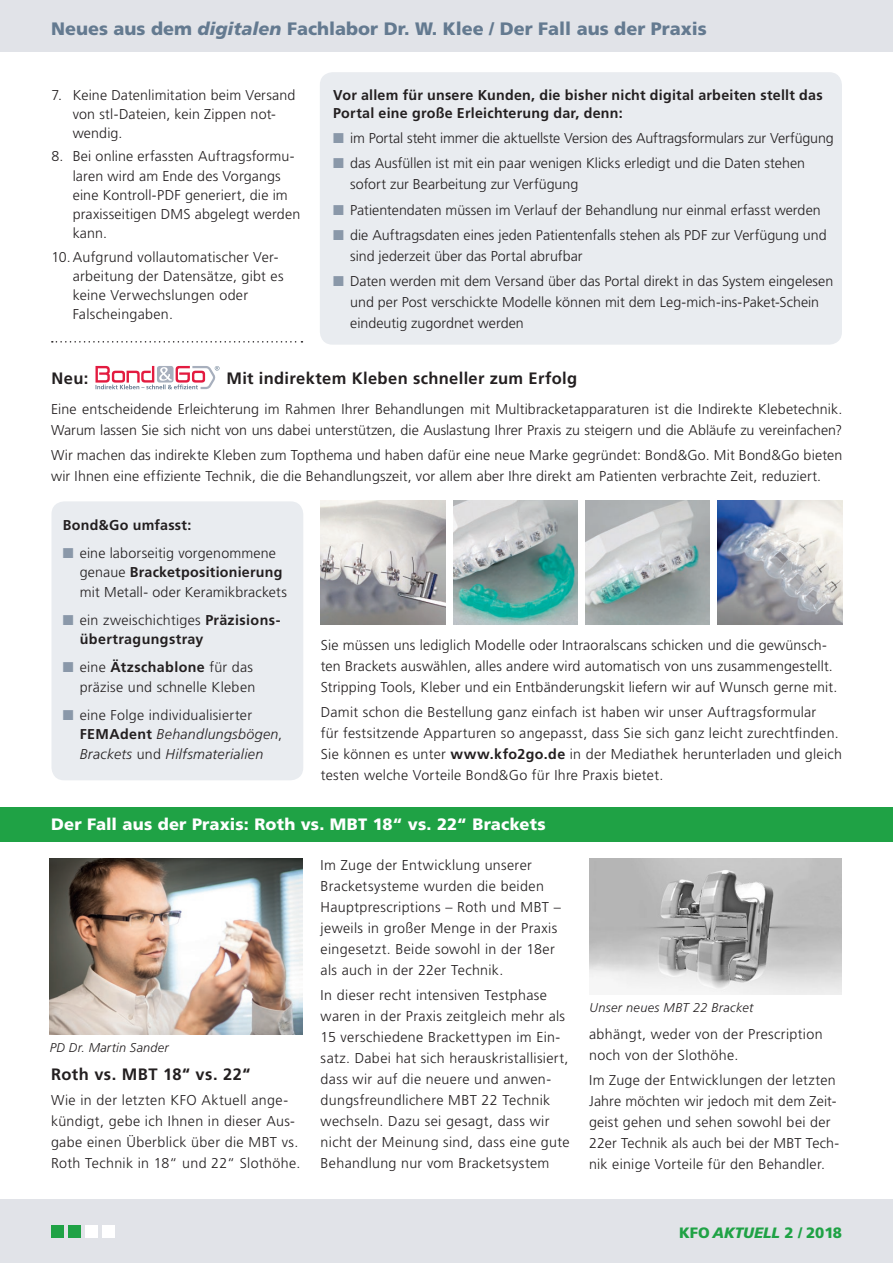
<style>
.page{position:relative;width:893px;height:1263px;background:#fff}
.page>*{position:absolute;margin:0;border:0;box-sizing:border-box;transform-origin:0 0}
.t1{font:900 18px "Frutiger LT Std";color:#647a90}
.t2{font:700 16.5px "Frutiger LT Std";letter-spacing:.02em;color:#231f20}
.t3{font:900 16.5px "Frutiger LT Std";letter-spacing:.01em;color:#fff}
.t4{font:900 15px "Frutiger LT Std";color:#1fa245}
.t5{font:300 14.25px/21px "Frutiger LT Std";letter-spacing:.015em;color:#231f20}
.t6{font:700 14.25px/19.5px "Frutiger LT Std";letter-spacing:.02em;color:#231f20}
.t7{font:italic 300 14.25px/19.5px "Frutiger LT Std";letter-spacing:.02em;color:#231f20}
.t8{font:300 14.25px "Frutiger LT Std";letter-spacing:-.01em;color:#231f20}
.t9{font:italic 300 12.75px "Frutiger LT Std";letter-spacing:.025em;color:#231f20}
.s1{font-style:italic}
.s2{color:#8a98a9}
.s3{font-weight:700}
.s4{font-weight:300}
.s5{font-style:normal}
.s6{font-weight:700;font-style:normal}
</style>
<div class="page">
<div style="left:0;top:0;width:893px;height:51px;background:#e1e3e8"></div>
<div style="left:0;top:1199px;width:893px;height:64px;background:#e1e3e8"></div>
<div style="left:51px;top:1225px;width:13px;height:12px;background:#1fa245"></div>
<div style="left:68px;top:1225px;width:13px;height:12px;background:#1fa245"></div>
<div style="left:85px;top:1225px;width:13px;height:12px;background:#fff"></div>
<div style="left:102px;top:1225px;width:13px;height:12px;background:#fff"></div>
<div style="left:51px;top:501px;width:252px;height:279px;background:#e9ecf0;border-radius:13px"></div>
<div style="left:0;top:807px;width:893px;height:34px;background:#1fa245"></div>
<img style="left:50px;top:859px;width:252px;height:175px">
<svg style="left:95px;top:366px;width:124px;height:23px"></svg>
<img style="left:718px;top:501px;width:124px;height:123px">
<img style="left:321px;top:501px;width:124px;height:123px">
<img style="left:453px;top:501px;width:125px;height:123px">
<img style="left:586px;top:501px;width:124px;height:123px">
<div style="left:320px;top:72px;width:522px;height:273px;background:#e9ecf0;border-radius:13px"></div>
<svg style="left:52px;top:341px;width:250px;height:2px"></svg>
<img style="left:590px;top:859px;width:251px;height:136px">
<p class="t1" style="left:51px;top:18px;width:657px">Neues aus dem <span class="s1">digitalen</span> Fachlabor Dr. W. Klee / Der Fall aus der Praxis</p>
<p class="t5" style="left:73px;top:85px;width:224px;line-height:19.2px;text-indent:-21px">7. Keine Datenlimitation beim Versand von stl-Dateien, kein Zippen not&shy;wendig.</p>
<p class="t5" style="left:73px;top:147px;width:229px;line-height:19.2px;text-indent:-21px">8. Bei online erfassten Auftragsformu&shy;laren wird am Ende des Vorgangs eine Kontroll-PDF generiert, die im praxisseitigen DMS abgelegt werden kann.</p>
<p class="t5" style="left:73px;top:247px;width:212px;line-height:19.2px;text-indent:-21px">10.Aufgrund vollautomatischer Ver&shy;arbeitung der Datensätze, gibt es keine Verwechslungen oder<br>Falscheingaben.</p>
<p class="t6" style="left:333px;top:86px;width:491px;line-height:18px">Vor allem für unsere Kunden, die bisher nicht digital arbeiten stellt das<br>Portal eine große Erleichterung dar, denn:</p>
<p class="t8" style="left:333px;top:130px;width:502px"><span class="s2">■</span> im Portal steht immer die aktuellste Version des Auftragsformulars zur Verfügung</p>
<p class="t5" style="left:350px;top:153px;width:456px;text-indent:-17px"><span class="s2">■</span> das Ausfüllen ist mit ein paar wenigen Klicks erledigt und die Daten stehen sofort zur Bearbeitung zur Verfügung</p>
<p class="t5" style="left:333px;top:200px;width:489px"><span class="s2">■</span> Patientendaten müssen im Verlauf der Behandlung nur einmal erfasst werden</p>
<p class="t5" style="left:350px;top:225px;width:478px;text-indent:-17px"><span class="s2">■</span> die Auftragsdaten eines jeden Patientenfalls stehen als PDF zur Verfügung und sind jederzeit über das Portal abrufbar</p>
<p class="t5" style="left:350px;top:271px;width:485px;text-indent:-17px"><span class="s2">■</span> Daten werden mit dem Versand über das Portal direkt in das System eingelesen und per Post verschickte Modelle können mit dem Leg-mich-ins-Paket-Schein eindeutig zugordnet werden</p>
<p class="t2" style="left:51px;top:368px;width:38px">Neu:</p>
<p class="t2" style="left:226px;top:368px;width:352px">Mit indirektem Kleben schneller zum Erfolg</p>
<p class="t5" style="left:51px;top:399px;width:793px">Eine entscheidende Erleichterung im Rahmen Ihrer Behandlungen mit Multibracketapparaturen ist die Indirekte Klebetechnik.<br>Warum lassen Sie sich nicht von uns dabei unterstützen, die Auslastung Ihrer Praxis zu steigern und die Abläufe zu vereinfachen?</p>
<p class="t5" style="left:51px;top:445px;width:793px">Wir machen das indirekte Kleben zum Topthema und haben dafür eine neue Marke gegründet: Bond&amp;Go. Mit Bond&amp;Go bieten wir Ihnen eine effiziente Technik, die die Behandlungszeit, vor allem aber Ihre direkt am Patienten verbrachte Zeit, reduziert.</p>
<p class="t6" style="left:63px;top:515px;width:130px">Bond&amp;Go umfasst:</p>
<p class="t5" style="left:80px;top:543px;width:209px;line-height:19.5px;text-indent:-17px"><span class="s2">■</span> eine laborseitig vorgenommene genaue <span class="s3">Bracketpositionierung </span>mit Metall- oder Keramikbrackets</p>
<p class="t6" style="left:80px;top:610px;width:202px;text-indent:-17px"><span class="s2">■</span> <span class="s4">ein zweischichtiges</span> Präzisions&shy;übertragungstray</p>
<p class="t5" style="left:63px;top:658px;width:194px;line-height:19.5px;text-align:right"><span class="s2">■</span> eine <span class="s3">Ätzschablone</span> für das präzise und schnelle Kleben</p>
<p class="t7" style="left:80px;top:705px;width:204px;text-indent:-17px"><span class="s2">■</span> <span class="s5">eine Folge individualisierter<br></span><span class="s6">FEMAdent</span> Behandlungsbögen<span class="s5">,<br></span>Brackets <span class="s5">und</span> Hilfsmaterialien</p>
<p class="t5" style="left:321px;top:635px;width:518px">Sie müssen uns lediglich Modelle oder Intraoralscans schicken und die gewünsch&shy;ten Brackets auswählen, alles andere wird automatisch von uns zusammengestellt.<br>Stripping Tools, Kleber und ein Entbänderungskit liefern wir auf Wunsch gerne mit.</p>
<p class="t5" style="left:321px;top:702px;width:523px">Damit schon die Bestellung ganz einfach ist haben wir unser Auftragsformular<br>für festsitzende Apparturen so angepasst, dass Sie sich ganz leicht zurechtfinden.<br>Sie können es unter <span class="s3">www.kfo2go.de</span> in der Mediathek herunterladen und gleich testen welche Vorteile Bond&amp;Go für Ihre Praxis bietet.</p>
<p class="t3" style="left:51px;top:814px;width:496px">Der Fall aus der Praxis: Roth vs. MBT 18“ vs. 22“ Brackets</p>
<p class="t9" style="left:50px;top:1040px;width:120px">PD Dr. Martin Sander</p>
<p class="t2" style="left:51px;top:1064px;width:201px">Roth vs. MBT 18“ vs. 22“</p>
<p class="t5" style="left:51px;top:1090px;width:251px">Wie in der letzten KFO Aktuell ange&shy;kündigt, gebe ich Ihnen in dieser Aus&shy;gabe einen Überblick über die MBT vs.<br>Roth Technik in 18“ und 22“ Slothöhe.</p>
<p class="t5" style="left:321px;top:854px;width:242px">Im Zuge der Entwicklung unserer Bracketsysteme wurden die beiden Hauptprescriptions – Roth und MBT – jeweils in großer Menge in der Praxis eingesetzt. Beide sowohl in der 18er als auch in der 22er Technik.</p>
<p class="t5" style="left:321px;top:985px;width:250px">In dieser recht intensiven Testphase waren in der Praxis zeitgleich mehr als 15 verschiedene Brackettypen im Ein&shy;satz. Dabei hat sich herauskristallisiert, dass wir auf die neuere und anwen&shy;dungsfreundlichere MBT 22 Technik wechseln. Dazu sei gesagt, dass wir nicht der Meinung sind, dass eine gute Behandlung nur vom Bracketsystem</p>
<p class="t9" style="left:590px;top:1001px;width:165px">Unser neues MBT 22 Bracket</p>
<p class="t5" style="left:589px;top:1023px;width:235px">abhängt, weder von der Prescription noch von der Slothöhe.</p>
<p class="t5" style="left:589px;top:1070px;width:252px">Im Zuge der Entwicklungen der letzten Jahre möchten wir jedoch mit dem Zeit&shy;geist gehen und sehen sowohl bei der 22er Technik als auch bei der MBT Tech&shy;nik einige Vorteile für den Behandler.</p>
<p class="t4" style="left:679px;top:1223px;width:164px">KFO <span class="s1">AKTUELL</span> 2 / 2018</p>
</div>
